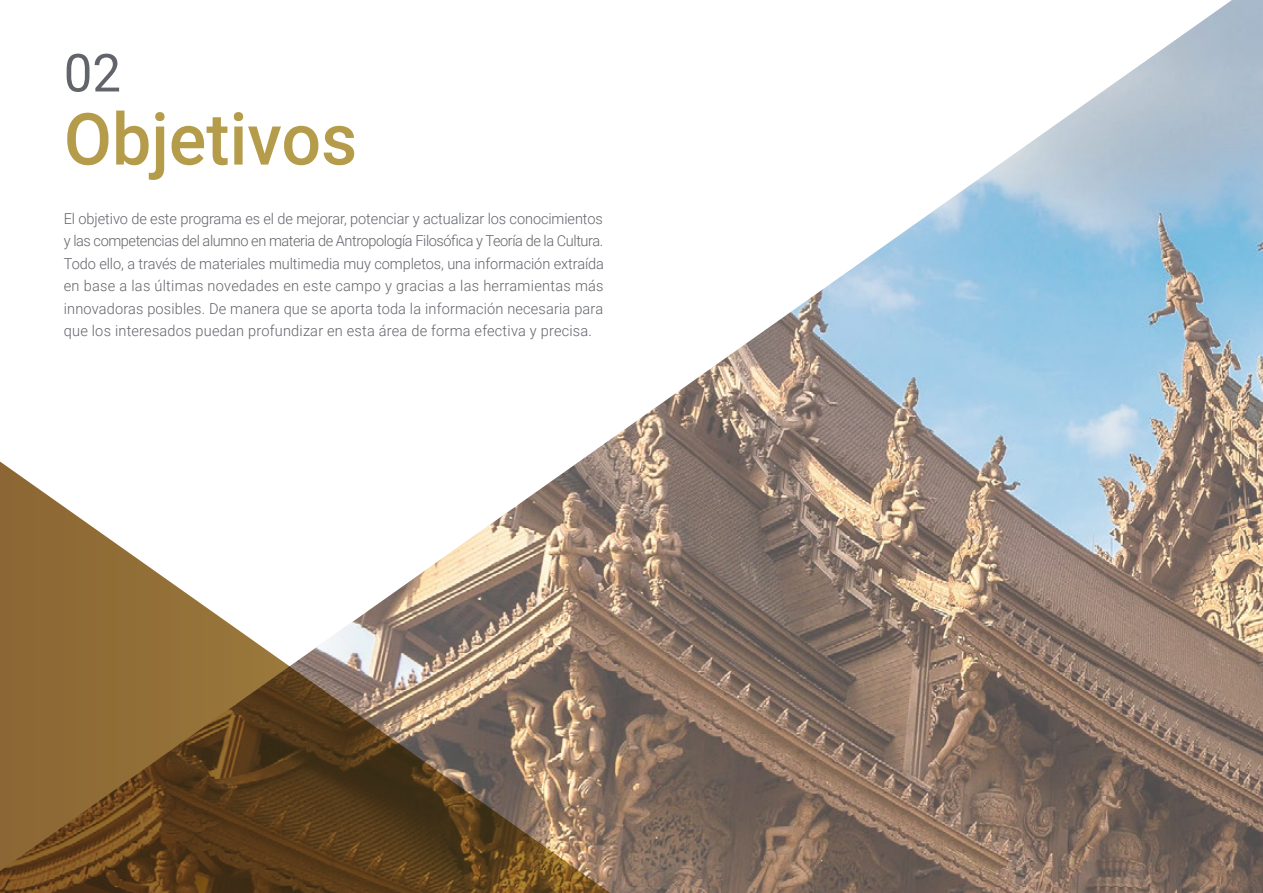
<style>
.page{position:relative;width:1263px;height:893px;background:#fff}
.page>*{position:absolute;margin:0;border:0;box-sizing:border-box;transform-origin:0 0}
.t1{font:500 72px "Roboto";color:#b49c4b}
.t2{font:52.5px "Roboto";color:#61646a}
.t3{font:300 15px/22.5px "Roboto";letter-spacing:.015em;color:#61646a;text-align:justify}
</style>
<div class="page">
<img style="left:601px;top:0;width:662px;height:893px">
<svg style="left:0;top:446px;width:640px;height:447px"></svg>
<h2 class="t2" style="left:64px;top:36px;width:59px">02</h2>
<h1 class="t1" style="left:64px;top:89px;width:295px">Objetivos</h1>
<p class="t3" style="left:64px;top:207px;width:542px">El objetivo de este programa es el de mejorar, potenciar y actualizar los conocimientos y las competencias del alumno en materia de Antropología Filosófica y Teoría de la Cultura.<br>Todo ello, a través de materiales multimedia muy completos, una información extraída en base a las últimas novedades en este campo y gracias a las herramientas más innovadoras posibles. De manera que se aporta toda la información necesaria para que los interesados puedan profundizar en esta área de forma efectiva y precisa.</p>
</div>
